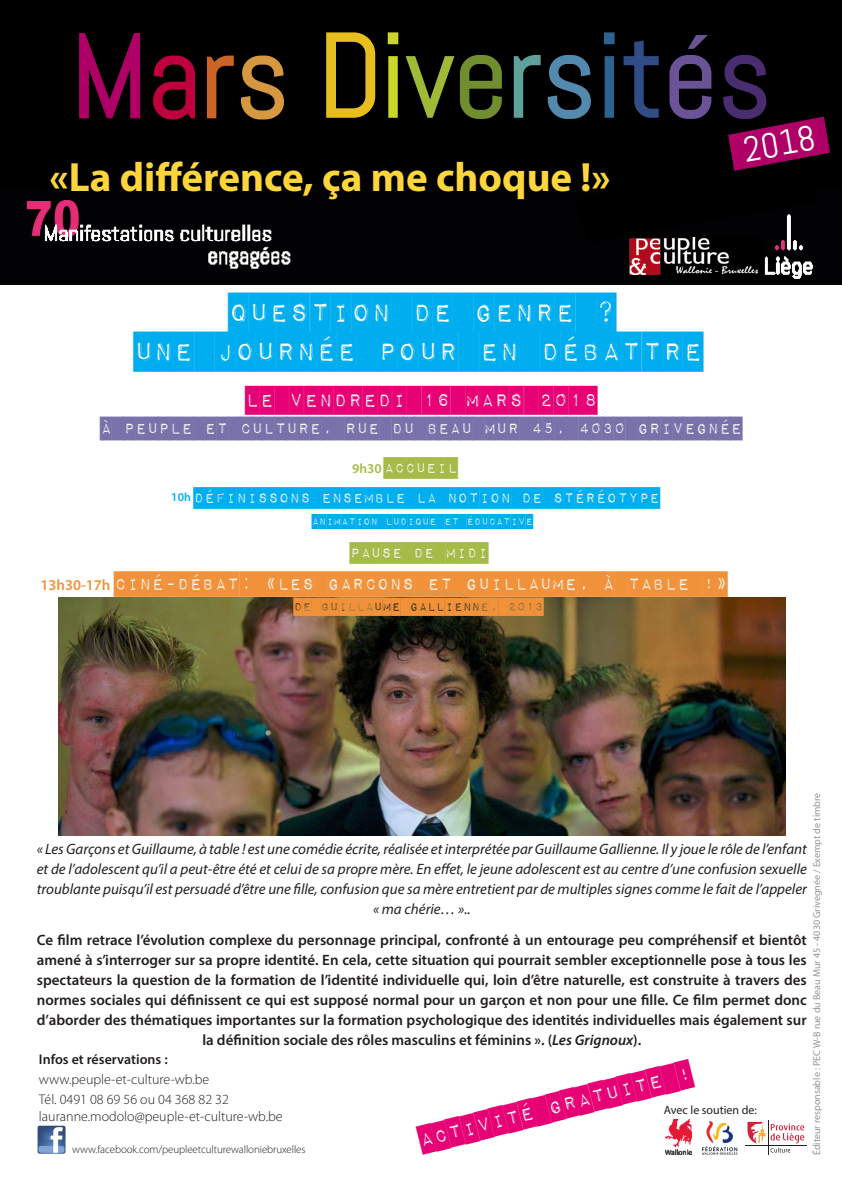
<style>
.page{position:relative;width:842px;height:1191px;background:#fff}
.page>*{position:absolute;margin:0;border:0;box-sizing:border-box;transform-origin:0 0}
.t1{font:700 41px "Myriad Pro";color:#fed63c}
.t2{font:35.1px "Abel";color:#fff}
.t3{font:33px "Impact Label";letter-spacing:.02em;color:#00aeef}
.t4{font:23.8px "Impact Label";letter-spacing:.02em;color:#e60275}
.t5{font:21px "Impact Label";color:#f1923b}
.t6{font:19.5px "Impact Label";color:#7872aa}
.t7{font:17.8px "Impact Label";color:#00aeef}
.t8{font:17.8px "Impact Label";color:#a4bb49}
.t9{font:600 15px/20px "Myriad Pro";color:#231f20;text-align:center}
.t10{font:italic 15px/20px "Myriad Pro";color:#231f20;text-align:center}
.t11{font:15px "Impact Label";color:#f1923b}
.t12{font:600 15px "Myriad Pro";color:#f1923b}
.t13{font:300 14px "Myriad Pro";color:#231f20}
.t14{font:600 14px "Myriad Pro";color:#231f20}
.t15{font:600 13.6px "Myriad Pro";color:#a4bb49}
.t16{font:12.3px "Impact Label";color:#00aeef}
.t17{font:12px "Myriad Pro";color:#231f20}
.t18{font:600 11.9px "Myriad Pro";color:#00aeef}
.t19{font:300 11px "Myriad Pro";letter-spacing:-.01em;color:#231f20}
.t20{font:10px "Myriad Pro";color:#939598}
.s1{font-style:italic}
</style>
<div class="page">
<img style="left:58px;top:597px;width:727px;height:238px">
<img style="left:0;top:189px;width:842px;height:96px">
<img style="left:702px;top:1121px;width:36px;height:33px">
<svg style="left:747px;top:1121px;width:57px;height:31px"></svg>
<hr style="left:768px;top:1119px;width:1px;height:35px;background:#231f20">
<hr style="left:745px;top:1145px;width:61px;height:1px;background:#231f20">
<img style="left:665px;top:1119px;width:26px;height:35px">
<img style="left:37px;top:1125px;width:29px;height:29px">
<img style="left:626px;top:244px;width:136px;height:34px">
<div style="left:0;top:0;width:842px;height:189px;background:#000"></div>
<svg style="left:79px;top:33px;width:61px;height:86px"></svg>
<svg style="left:153px;top:55px;width:42px;height:65px"></svg>
<svg style="left:206px;top:55px;width:78px;height:65px"></svg>
<svg style="left:326px;top:32px;width:50px;height:86px"></svg>
<svg style="left:387px;top:32px;width:115px;height:87px"></svg>
<svg style="left:513px;top:32px;width:317px;height:212px"></svg>
<p class="t1" style="left:50px;top:150px;width:562px">«La différence, ça me choque !»</p>
<p class="t3" style="left:229px;top:292px;width:389px">QUESTION DE GENRE ?</p>
<p class="t3" style="left:134px;top:332px;width:570px">UNE JOURNÉE POUR EN DÉBATTRE</p>
<p class="t2" style="left:740px;top:128px;width:74px;rotate:-10deg">2018</p>
<p class="t4" style="left:246px;top:385px;width:353px">LE VENDREDI 16 MARS 2018</p>
<p class="t6" style="left:101px;top:416px;width:643px">À PEUPLE ET CULTURE, RUE DU BEAU MUR 45, 4030 GRIVEGNÉE</p>
<p class="t8" style="left:384px;top:457px;width:75px">ACCUEIL</p>
<p class="t15" style="left:352px;top:460px;width:31px">9h30</p>
<p class="t7" style="left:194px;top:486px;width:468px">DÉFINISSONS ENSEMBLE LA NOTION DE STÉRÉOTYPE</p>
<p class="t18" style="left:171px;top:489px;width:21px">10h</p>
<p class="t16" style="left:312px;top:514px;width:222px">ANIMATION LUDIQUE ET ÉDUCATIVE</p>
<p class="t8" style="left:350px;top:541px;width:140px">PAUSE DE MIDI</p>
<p class="t5" style="left:114px;top:571px;width:614px">CINÉ-DÉBAT: «LES GARCONS ET GUILLAUME, À TABLE !»</p>
<p class="t11" style="left:294px;top:598px;width:251px">DE GUILLAUME GALLIENNE, 2013</p>
<p class="t12" style="left:40px;top:575px;width:72px">13h30-17h</p>
<p class="t20" style="left:810px;top:1155px;width:364px;rotate:-90deg">Éditeur responsable : PEC W-B rue du Beau Mur 45 - 4030 Grivegnée / Exempt de timbre</p>
<p class="t10" style="left:37px;top:838px;width:772px">« Les Garçons et Guillaume, à table ! est une comédie écrite, réalisée et interprétée par Guillaume Gallienne. Il y joue le rôle de l’enfant et de l’adolescent qu’il a peut-être été et celui de sa propre mère. En effet, le jeune adolescent est au centre d’une confusion sexuelle troublante puisqu’il est persuadé d’être une fille, confusion que sa mère entretient par de multiples signes comme le fait de l’appeler « ma chérie… »..</p>
<p class="t9" style="left:37px;top:929px;width:771px">Ce film retrace l’évolution complexe du personnage principal, confronté à un entourage peu compréhensif et bientôt amené à s’interroger sur sa propre identité. En cela, cette situation qui pourrait sembler exceptionnelle pose à tous les spectateurs la question de la formation de l’identité individuelle qui, loin d’être naturelle, est construite à travers des normes sociales qui définissent ce qui est supposé normal pour un garçon et non pour une fille. Ce film permet donc d’aborder des thématiques importantes sur la formation psychologique des identités individuelles mais également sur la définition sociale des rôles masculins et féminins ». (<span class="s1">Les Grignoux</span>).</p>
<p class="t14" style="left:39px;top:1050px;width:130px">Infos et réservations :</p>
<p class="t13" style="left:39px;top:1071px;width:172px">www.peuple-et-culture-wb.be</p>
<p class="t13" style="left:39px;top:1091px;width:191px">Tél. 0491 08 69 56 ou 04 368 82 32</p>
<p class="t13" style="left:39px;top:1108px;width:245px">lauranne.modolo@peuple-et-culture-wb.be</p>
<p class="t4" style="left:417px;top:1126px;width:281px;rotate:-14deg">ACTIVITÉ GRATUITE !</p>
<p class="t17" style="left:664px;top:1102px;width:95px">Avec le soutien de:</p>
<p class="t19" style="left:72px;top:1143px;width:235px">www.facebook.com/peupleetculturewalloniebruxelles</p>
</div>
